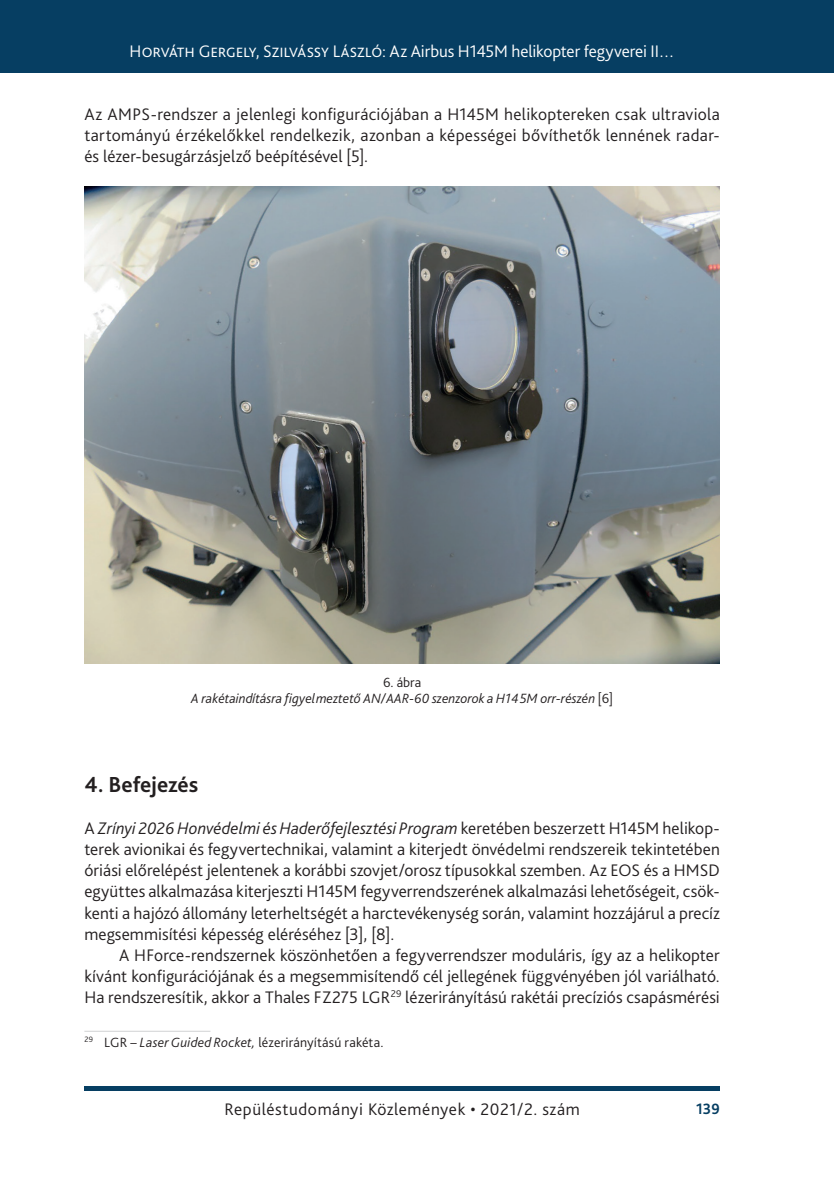
<style>
.page{position:relative;width:834px;height:1181px;background:#fff}
.page>*{position:absolute;margin:0;border:0;box-sizing:border-box;transform-origin:0 0}
.t1{font:700 22.75px "Bliss Pro";letter-spacing:-.005em;color:#231f20}
.t2{font:300 17.5px/21px "Bliss Pro";letter-spacing:.005em;color:#231f20;text-align:justify}
.t3{font:300 17.5px "Bliss Pro";letter-spacing:-.01em;color:#fff}
.t4{font:300 17.5px "Bliss Pro";letter-spacing:.035em;color:#231f20}
.t5{font:700 15.75px "Bliss Pro";color:#063e62;scale:.95 1}
.t6{font:italic 300 14px/15.8px "Bliss Pro";color:#231f20;text-align:center}
.t7{font:300 14px "Bliss Pro";letter-spacing:.005em;color:#231f20}
.s1{font-style:normal}
.s2{font-style:italic}
</style>
<div class="page">
<div style="left:0;top:0;width:833px;height:73px;background:#063e62"></div>
<div style="left:84px;top:1086px;width:635px;height:5px;background:#063e62"></div>
<img style="left:84px;top:186px;width:635px;height:477px">
<hr style="left:84px;top:1031px;width:126px;height:1px;background:#d1d2d4">
<p class="t3" style="left:130px;top:41px;width:546px">Horváth Gergely, Szilvássy László: Az Airbus H145M helikopter fegyverei II…</p>
<p class="t2" style="left:84px;top:103px;width:637px">Az AMPS-rendszer a jelenlegi konfigurációjában a H145M helikoptereken csak ultraviola tartományú érzékelőkkel rendelkezik, azonban a képességei bővíthetők lennének radar&shy;és lézer-besugárzásjelző beépítésével [5].</p>
<p class="t6" style="left:191px;top:674px;width:423px"><span class="s1">6. ábra<br></span>A rakétaindításra figyelmeztető AN/AAR-60 szenzorok a H145M orr-részén <span class="s1">[6]</span></p>
<h1 class="t1" style="left:84px;top:771px;width:115px">4. Befejezés</h1>
<p class="t2" style="left:84px;top:817px;width:637px">A <span class="s2">Zrínyi 2026Honvédelmi ésHaderőfejlesztési Program</span> keretében beszerzett H145M helikop&shy;terek avionikai és fegyvertechnikai, valamint a kiterjedt önvédelmi rendszereik tekintetében óriási előrelépést jelentenek a korábbi szovjet/orosz típusokkal szemben. Az EOS és a HMSD együttes alkalmazása kiterjeszti H145M fegyverrendszerének alkalmazási lehetőségeit, csök&shy;kenti a hajózó állomány leterheltségét a harctevékenység során, valamint hozzájárul a precíz megsemmisítési képesség eléréséhez [3], [8].</p>
<p class="t2" style="left:84px;top:943px;width:636px;text-indent:35px">A HForce-rendszernek köszönhetően a fegyverrendszer moduláris, így az a helikopter kívánt konfigurációjának és a megsemmisítendő cél jellegének függvényében jól variálható.<br>Ha rendszeresítik, akkor a Thales FZ275 LGR<sup>29</sup> lézerirányítású rakétái precíziós csapásmérési</p>
<p class="t7" style="left:84px;top:1033px;width:300px"><sup>29</sup> LGR – <span class="s2">Laser Guided Rocket,</span> lézerirányítású rakéta.</p>
<p class="t4" style="left:224px;top:1098px;width:357px">Repüléstudományi Közlemények • 2021/2. szám</p>
<p class="t5" style="left:696px;top:1099px;width:26px">139</p>
</div>
